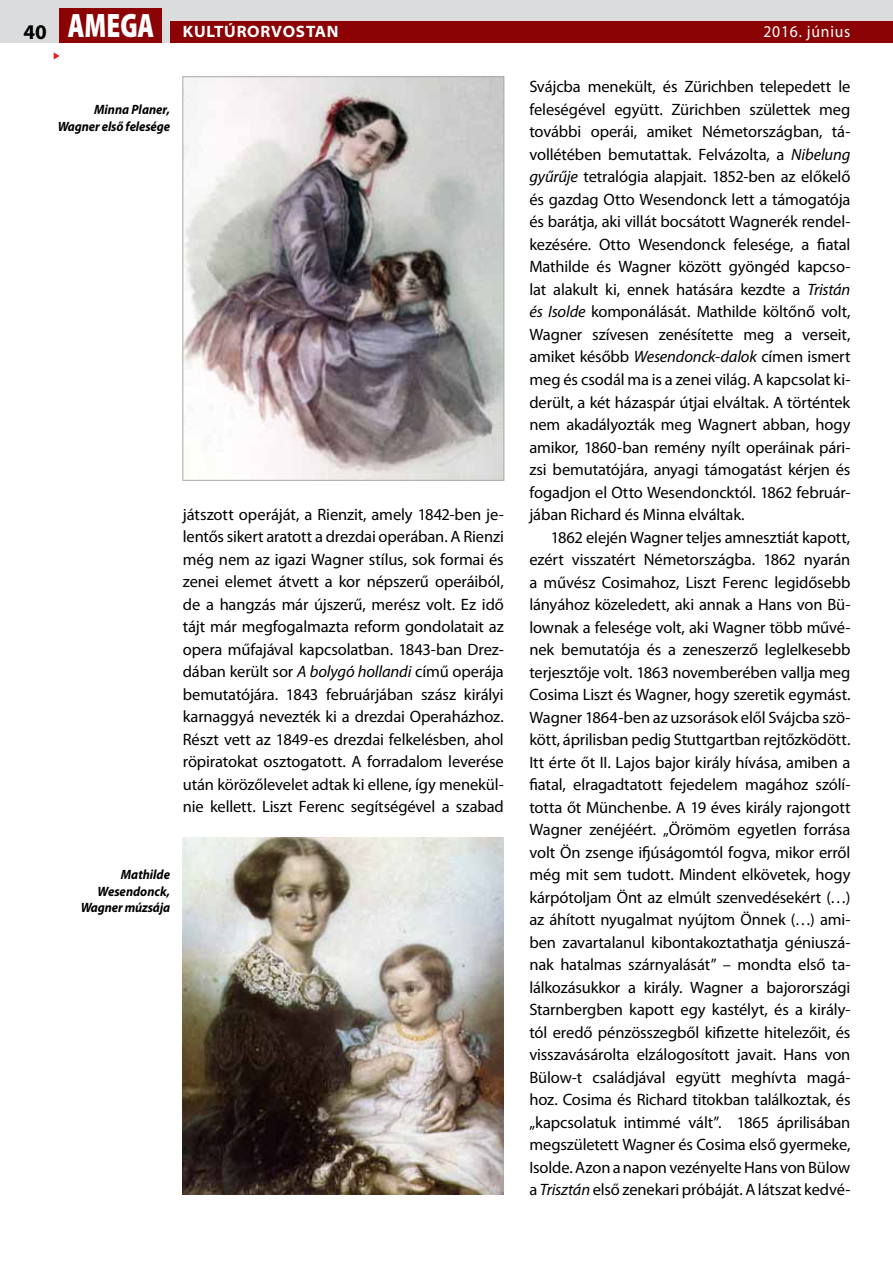
<style>
.page{position:relative;width:893px;height:1263px;background:#fff}
.page>*{position:absolute;margin:0;border:0;box-sizing:border-box;transform-origin:0 0}
.t1{font:16.5px/22.5px "Myriad Pro";letter-spacing:-.01em;color:#000;text-align:justify}
.t2{font:700 semi-expanded 16.5px "Myriad Pro";letter-spacing:.05em;color:#fff;scale:.95 1}
.t3{font:16.5px "Myriad Pro";letter-spacing:.05em;color:#fff;scale:.95 1}
.t4{font:italic 700 13.5px/16.5px "Myriad Pro";letter-spacing:-.01em;color:#000;text-align:right;scale:.94 1}
.s1{font-stretch:normal;font-size:21px;color:#000}
.s2{font-weight:900;font-stretch:semi-condensed;font-size:34.05px}
.s3{font-style:italic}
</style>
<div class="page">
<svg style="left:54px;top:52px;width:6px;height:8px"></svg>
<div style="left:0;top:0;width:893px;height:43px;background:#dbdcde"></div>
<div style="left:60px;top:9px;width:102px;height:34px;background:#8b0304"></div>
<div style="left:170px;top:21px;width:723px;height:22px;background:#8b0304"></div>
<img style="left:185px;top:79px;width:317px;height:399px">
<div style="left:183px;top:77px;width:321px;height:403px;border:1px solid #a7a9ab"></div>
<img style="left:183px;top:838px;width:321px;height:357px">
<p class="t2" style="left:23px;top:23px;width:333px"><span class="s1">40</span> <span class="s2">AMEGA</span> KULTÚRORVOSTAN</p>
<p class="t4" style="left:58px;top:101px;width:121px">Minna Planer,<br>Wagner első felesége</p>
<p class="t1" style="left:183px;top:503px;width:323px">játszott operáját, a Rienzit, amely 1842-ben je&shy;lentős sikert aratott a drezdai operában. A Rienzi még nem az igazi Wagner stílus, sok formai és zenei elemet átvett a kor népszerű operáiból, de a hangzás már újszerű, merész volt. Ez idő tájt már megfogalmazta reform gondolatait az opera műfajával kapcsolatban. 1843-ban Drez&shy;dában került sor <span class="s3">A bolygó hollandi</span> című operája bemutatójára. 1843 februárjában szász királyi karnaggyá nevezték ki a drezdai Operaházhoz.<br>Részt vett az 1849-es drezdai felkelésben, ahol röpiratokat osztogatott. A forradalom leverése után körözőlevelet adtak ki ellene, így menekül&shy;nie kellett. Liszt Ferenc segítségével a szabad</p>
<p class="t4" style="left:81px;top:866px;width:97px">Mathilde<br>Wesendonck,<br>Wagner múzsája</p>
<p class="t3" style="left:763px;top:22px;width:93px">2016. június</p>
<p class="t1" style="left:529px;top:75px;width:323px">Svájcba menekült, és Zürichben telepedett le feleségével együtt. Zürichben születtek meg további operái, amiket Németországban, tá&shy;vollétében bemutattak. Felvázolta, a <span class="s3">Nibelung gyűrűje</span> tetralógia alapjait. 1852-ben az előkelő és gazdag Otto Wesendonck lett a támogatója és barátja, aki villát bocsátott Wagnerék rendel&shy;kezésére. Otto Wesendonck felesége, a fiatal Mathilde és Wagner között gyöngéd kapcso&shy;lat alakult ki, ennek hatására kezdte a <span class="s3">Tristán és Isolde</span> komponálását. Mathilde költőnő volt, Wagner szívesen zenésítette meg a verseit, amiket később <span class="s3">Wesendonck-dalok</span> címen ismert meg és csodál ma is a zenei világ. A kapcsolat ki&shy;derült, a két házaspár útjai elváltak. A történtek nem akadályozták meg Wagnert abban, hogy amikor, 1860-ban remény nyílt operáinak pári&shy;zsi bemutatójára, anyagi támogatást kérjen és fogadjon el Otto Wesendoncktól. 1862 február&shy;jában Richard és Minna elváltak.</p>
<p class="t1" style="left:529px;top:525px;width:323px;text-indent:21px">1862 elején Wagner teljes amnesztiát kapott, ezért visszatért Németországba. 1862 nyarán a művész Cosimahoz, Liszt Ferenc legidősebb lányához közeledett, aki annak a Hans von Bü&shy;lownak a felesége volt, aki Wagner több művé&shy;nek bemutatója és a zeneszerző leglelkesebb terjesztője volt. 1863 novemberében vallja meg Cosima Liszt és Wagner, hogy szeretik egymást.<br>Wagner 1864-ben az uzsorások elől Svájcba szö&shy;kött, áprilisban pedig Stuttgartban rejtőzködött.<br>Itt érte őt II. Lajos bajor király hívása, amiben a fiatal, elragadtatott fejedelem magához szólí&shy;totta őt Münchenbe. A 19 éves király rajongott Wagner zenéjéért. „Örömöm egyetlen forrása volt Ön zsenge ifjúságomtól fogva, mikor erről még mit sem tudott. Mindent elkövetek, hogy kárpótoljam Önt az elmúlt szenvedésekért (…) az áhított nyugalmat nyújtom Önnek (…) ami&shy;ben zavartalanul kibontakoztathatja géniuszá&shy;nak hatalmas szárnyalását” – mondta első ta&shy;lálkozásukkor a király. Wagner a bajorországi Starnbergben kapott egy kastélyt, és a király&shy;tól eredő pénzösszegből kifizette hitelezőit, és visszavásárolta elzálogosított javait. Hans von Bülow-t családjával együtt meghívta magá&shy;hoz. Cosima és Richard titokban találkoztak, és „kapcsolatuk intimmé vált”. 1865 áprilisában megszületett Wagner és Cosima első gyermeke, Isolde. Azon a napon vezényelte Hans von Bülow a <span class="s3">Trisztán</span> első zenekari próbáját. A látszat kedvé-</p>
</div>
